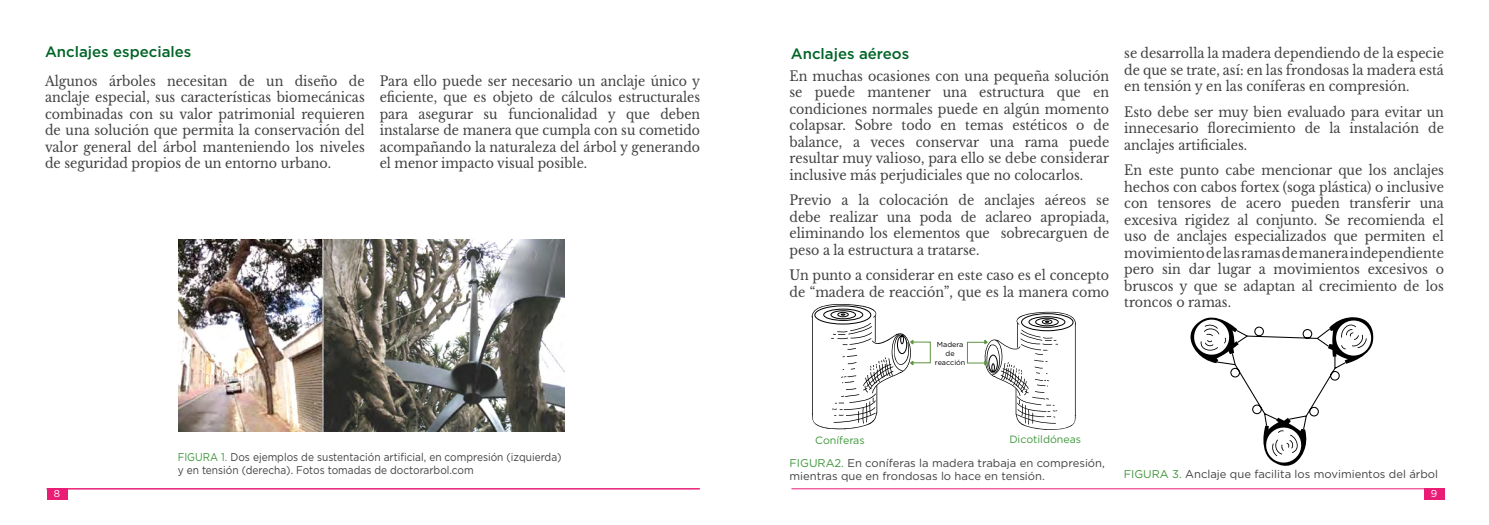
<style>
.page{position:relative;width:1489px;height:525px;background:#fff}
.page>*{position:absolute;margin:0;border:0;box-sizing:border-box;transform-origin:0 0}
.t1{font:500 15px "Gotham";color:#006426}
.t2{font:13.75px/16.5px "Libre Baskerville";color:#414042;text-align:justify;scale:.92 1}
.t3{font:13.75px/16.5px "Libre Baskerville";color:#414042;text-align:justify;scale:.91 1}
.t4{font:11.25px/13.5px "Gotham";color:#414042}
.t5{font:11.25px/13.5px "Gotham";color:#414042;scale:.9 1}
.t6{font:10.62px "Gotham";color:#3e973b}
.t7{font:10px "Gotham";color:#fff}
.t8{font:7.25px/8.8px "Gotham";color:#000;text-align:center}
.s1{color:#3e973b}
</style>
<div class="page">
<div style="left:47px;top:488px;width:20px;height:11px;background:#ea1d76"></div>
<div style="left:1423px;top:488px;width:21px;height:11px;background:#ea1d76"></div>
<hr style="left:47px;top:488px;width:652px;height:1px;background:#ea1d76">
<hr style="left:791px;top:488px;width:653px;height:1px;background:#ea1d76">
<div style="left:967px;top:342px;width:18px;height:21px;border:1px solid #5c943e"></div>
<svg style="left:983px;top:311px;width:92px;height:119px"></svg>
<svg style="left:811px;top:304px;width:102px;height:125px"></svg>
<img style="left:178px;top:239px;width:386px;height:192px">
<svg style="left:1190px;top:317px;width:183px;height:148px"></svg>
<p class="t1" style="left:45px;top:42px;width:148px">Anclajes especiales</p>
<p class="t2" style="left:45px;top:73px;width:349px">Algunos árboles necesitan de un diseño de anclaje especial, sus características biomecánicas combinadas con su valor patrimonial requieren de una solución que permita la conservación del valor general del árbol manteniendo los niveles de seguridad propios de un entorno urbano.</p>
<p class="t3" style="left:380px;top:73px;width:353px">Para ello puede ser necesario un anclaje único y eficiente, que es objeto de cálculos estructurales para asegurar su funcionalidad y que deben instalarse de manera que cumpla con su cometido acompañando la naturaleza del árbol y generando el menor impacto visual posible.</p>
<p class="t5" style="left:178px;top:449px;width:428px"><span class="s1">FIGURA 1.</span> Dos ejemplos de sustentación artificial, en compresión (izquierda) y en tensión (derecha). Fotos tomadas de doctorarbol.com</p>
<p class="t1" style="left:790px;top:43px;width:120px">Anclajes aéreos</p>
<p class="t2" style="left:789px;top:68px;width:349px">En muchas ocasiones con una pequeña solución se puede mantener una estructura que en condiciones normales puede en algún momento colapsar. Sobre todo en temas estéticos o de balance, a veces conservar una rama puede resultar muy valioso, para ello se debe considerar inclusive más perjudiciales que no colocarlos.</p>
<p class="t2" style="left:789px;top:192px;width:349px">Previo a la colocación de anclajes aéreos se debe realizar una poda de aclareo apropiada, eliminando los elementos que sobrecarguen de peso a la estructura a tratarse.</p>
<p class="t2" style="left:789px;top:267px;width:349px">Un punto a considerar en este caso es el concepto de “madera de reacción”, que es la manera como</p>
<p class="t8" style="left:934px;top:340px;width:32px">Madera de reacción</p>
<p class="t2" style="left:1124px;top:45px;width:349px">se desarrolla la madera dependiendo de la especie de que se trate, así: en las frondosas la madera está en tensión y en las coníferas en compresión.</p>
<p class="t2" style="left:1124px;top:104px;width:349px">Esto debe ser muy bien evaluado para evitar un innecesario florecimiento de la instalación de anclajes artificiales.</p>
<p class="t2" style="left:1124px;top:162px;width:349px">En este punto cabe mencionar que los anclajes hechos con cabos fortex (soga plástica) o inclusive con tensores de acero pueden transferir una excesiva rigidez al conjunto. Se recomienda el uso de anclajes especializados que permiten el movimiento de las ramas de manera independiente pero sin dar lugar a movimientos excesivos o bruscos y que se adaptan al crecimiento de los troncos o ramas.</p>
<p class="t6" style="left:815px;top:433px;width:51px">Coníferas</p>
<p class="t6" style="left:1009px;top:432px;width:73px">Dicotildóneas</p>
<p class="t4" style="left:789px;top:455px;width:317px"><span class="s1">FIGURA2.</span> En coníferas la madera trabaja en compresión, mientras que en frondosas lo hace en tensión.</p>
<p class="t4" style="left:1123px;top:466px;width:316px"><span class="s1">FIGURA 3.</span> Anclaje que facilita los movimientos del árbol</p>
<p class="t7" style="left:54px;top:486px;width:8px">8</p>
<p class="t7" style="left:1430px;top:486px;width:8px">9</p>
</div>
